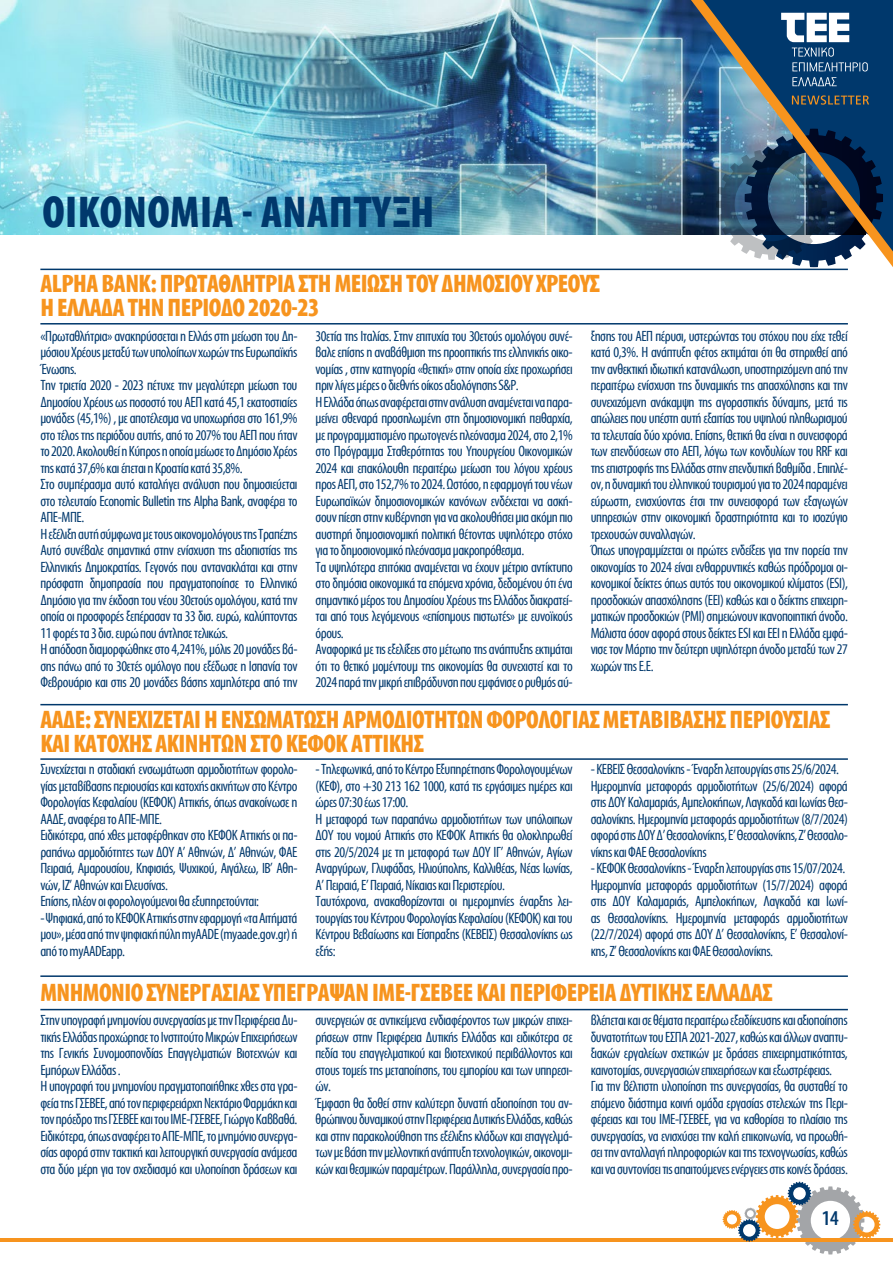
<style>
.page{position:relative;width:893px;height:1263px;background:#fff}
.page>*{position:absolute;margin:0;border:0;box-sizing:border-box;transform-origin:0 0}
.t1{font:700 45px "Myriad Condensed Greek";letter-spacing:.01em;color:#00386c}
.t2{font:700 25.5px/24px "Myriad Condensed Greek";letter-spacing:-.02em;color:#f7941e}
.t3{font:500 21px "Myriad Condensed Greek";color:#00386c}
.t4{font:15px/16.5px "Myriad Condensed Greek";letter-spacing:-.03em;color:#00386c}
</style>
<div class="page">
<hr style="left:0;top:1238px;width:893px;height:3px;background:#f7941e">
<svg style="left:723px;top:1182px;width:157px;height:72px"></svg>
<img style="left:0;top:0;width:691px;height:234px">
<img style="left:691px;top:0;width:202px;height:267px">
<svg style="left:792px;top:95px;width:77px;height:10px"></svg>
<svg style="left:781px;top:13px;width:87px;height:58px"></svg>
<svg style="left:792px;top:77px;width:45px;height:9px"></svg>
<hr style="left:40px;top:323px;width:808px;height:1px;background:#00386c">
<hr style="left:40px;top:758px;width:808px;height:2px;background:#00386c">
<hr style="left:40px;top:1009px;width:808px;height:1px;background:#00386c">
<hr style="left:40px;top:269px;width:808px;height:1px;background:#00386c">
<hr style="left:40px;top:704px;width:808px;height:1px;background:#00386c">
<hr style="left:40px;top:975px;width:808px;height:2px;background:#00386c">
<h1 class="t1" style="left:43px;top:189px;width:393px">ΟΙΚΟΝΟΜΙΑ - ΑΝΑΠΤΥΞΗ</h1>
<h2 class="t2" style="left:40px;top:273px;width:561px">ALPHA BANK: ΠΡΩΤΑΘΛΗΤΡΙΑ ΣΤΗ ΜΕΙΩΣΗ ΤΟΥ ΔΗΜΟΣΙΟΥ ΧΡΕΟΥΣ<br>Η ΕΛΛΑΔΑ ΤΗΝ ΠΕΡΙΟΔΟ 2020-23</h2>
<p class="t4" style="left:40px;top:328px;width:259px">«Πρωταθλήτρια» ανακηρύσσεται η Ελλάς στη μείωση του Δη&shy;μόσιου Χρέους μεταξύ των υπολοίπων χωρών της Ευρωπαϊκής Ένωσης.<br>Την τριετία 2020 - 2023 πέτυχε την μεγαλύτερη μείωση του Δημοσίου Χρέους ως ποσοστό του ΑΕΠ κατά 45,1 εκατοστιαίες μονάδες (45,1%) , με αποτέλεσμα να υποχωρήσει στο 161,9% στο τέλος της περιόδου αυτής, από το 207% του ΑΕΠ που ήταν το 2020. Ακολουθεί η Κύπρος η οποία μείωσε το Δημόσιο Χρέος της κατά 37,6% και έπεται η Κροατία κατά 35,8%.<br>Στο συμπέρασμα αυτό καταλήγει ανάλυση που δημοσιεύεται στο τελευταίο Economic Bulletin της Alpha Bank, αναφέρει το ΑΠΕ-ΜΠΕ.<br>Η εξέλιξη αυτή σύμφωνα με τους οικονομολόγους της Τραπέζης Αυτό συνέβαλε σημαντικά στην ενίσχυση της αξιοπιστίας της Ελληνικής Δημοκρατίας. Γεγονός που αντανακλάται και στην πρόσφατη δημοπρασία που πραγματοποίησε το Ελληνικό Δημόσιο για την έκδοση του νέου 30ετούς ομολόγου, κατά την οποία οι προσφορές ξεπέρασαν τα 33 δισ. ευρώ, καλύπτοντας 11 φορές τα 3 δισ. ευρώ που άντλησε τελικώς.<br>Η απόδοση διαμορφώθηκε στο 4,241%, μόλις 20 μονάδες βά&shy;σης πάνω από το 30ετές ομόλογο που εξέδωσε η Ισπανία τον Φεβρουάριο και στις 20 μονάδες βάσης χαμηλότερα από την</p>
<p class="t4" style="left:316px;top:328px;width:259px">30ετία της Ιταλίας. Στην επιτυχία του 30ετούς ομολόγου συνέ&shy;βαλε επίσης η αναβάθμιση της προοπτικής της ελληνικής οικο&shy;νομίας , στην κατηγορία «θετική» στην οποία είχε προχωρήσει πριν λίγες μέρες ο διεθνής οίκος αξιολόγησης S&amp;P.<br>Η Ελλάδα όπως αναφέρεται στην ανάλυση αναμένεται να παρα&shy;μείνει σθεναρά προσηλωμένη στη δημοσιονομική πειθαρχία, με προγραμματισμένο πρωτογενές πλεόνασμα 2024, στο 2,1% στο Πρόγραμμα Σταθερότητας του Υπουργείου Οικονομικών 2024 και επακόλουθη περαιτέρω μείωση του λόγου χρέους προς ΑΕΠ, στο 152,7% το 2024. Ωστόσο, η εφαρμογή του νέων Ευρωπαϊκών δημοσιονομικών κανόνων ενδέχεται να ασκή&shy;σουν πίεση στην κυβέρνηση για να ακολουθήσει μια ακόμη πιο αυστηρή δημοσιονομική πολιτική θέτοντας υψηλότερο στόχο για το δημοσιονομικό πλεόνασμα μακροπρόθεσμα.<br>Τα υψηλότερα επιτόκια αναμένεται να έχουν μέτριο αντίκτυπο στο δημόσια οικονομικά τα επόμενα χρόνια, δεδομένου ότι ένα σημαντικό μέρος του Δημοσίου Χρέους της Ελλάδος διακρατεί&shy;ται από τους λεγόμενους «επίσημους πιστωτές» με ευνοϊκούς όρους.<br>Αναφορικά με τις εξελίξεις στο μέτωπο της ανάπτυξης εκτιμάται ότι το θετικό μομέντουμ της οικονομίας θα συνεχιστεί και το 2024 παρά την μικρή επιβράδυνση που εμφάνισε ο ρυθμός αύ-</p>
<p class="t4" style="left:591px;top:328px;width:259px">ξησης του ΑΕΠ πέρυσι, υστερώντας του στόχου που είχε τεθεί κατά 0,3%. Η ανάπτυξη φέτος εκτιμάται ότι θα στηριχθεί από την ανθεκτική ιδιωτική κατανάλωση, υποστηριζόμενη από την περαιτέρω ενίσχυση της δυναμικής της απασχόλησης και την συνεχιζόμενη ανάκαμψη της αγοραστικής δύναμης, μετά τις απώλειες που υπέστη αυτή εξαιτίας του υψηλού πληθωρισμού τα τελευταία δύο χρόνια. Επίσης, θετική θα είναι η συνεισφορά των επενδύσεων στο ΑΕΠ, λόγω των κονδυλίων του RRF και της επιστροφής της Ελλάδας στην επενδυτική βαθμίδα . Επιπλέ&shy;ον, η δυναμική του ελληνικού τουρισμού για το 2024 παραμένει εύρωστη, ενισχύοντας έτσι την συνεισφορά των εξαγωγών υπηρεσιών στην οικονομική δραστηριότητα και το ισοζύγιο τρεχουσών συναλλαγών.<br>Όπως υπογραμμίζεται οι πρώτες ενδείξεις για την πορεία την οικονομίας το 2024 είναι ενθαρρυντικές καθώς πρόδρομοι οι&shy;κονομικοί δείκτες όπως αυτός του οικονομικού κλίματος (ΕSI), προσδοκιών απασχόλησης (ΕΕΙ) καθώς και ο δείκτης επιχειρη&shy;ματικών προσδοκιών (ΡΜΙ) σημειώνουν ικανοποιητική άνοδο.<br>Μάλιστα όσον αφορά στους δείκτες ΕSI και EEI η Ελλάδα εμφά&shy;νισε τον Μάρτιο την δεύτερη υψηλότερη άνοδο μεταξύ των 27 χωρών της Ε.Ε.</p>
<h2 class="t2" style="left:40px;top:708px;width:792px">ΑΑΔΕ: ΣΥΝΕΧΙΖΕΤΑΙ Η ΕΝΣΩΜΑΤΩΣΗ ΑΡΜΟΔΙΟΤΗΤΩΝ ΦΟΡΟΛΟΓΙΑΣ ΜΕΤΑΒΙΒΑΣΗΣ ΠΕΡΙΟΥΣΙΑΣ<br>ΚΑΙ ΚΑΤΟΧΗΣ ΑΚΙΝΗΤΩΝ ΣΤΟ ΚΕΦΟΚ ΑΤΤΙΚΗΣ</h2>
<p class="t4" style="left:40px;top:762px;width:259px">Συνεχίζεται η σταδιακή ενσωμάτωση αρμοδιοτήτων φορολο&shy;γίας μεταβίβασης περιουσίας και κατοχής ακινήτων στο Κέντρο Φορολογίας Κεφαλαίου (ΚΕΦΟΚ) Αττικής, όπως ανακοίνωσε η ΑΑΔΕ, αναφέρει το ΑΠΕ-ΜΠΕ.<br>Ειδικότερα, από χθες μεταφέρθηκαν στο ΚΕΦΟΚ Αττικής οι πα&shy;ραπάνω αρμοδιότητες των ΔΟΥ Α’ Αθηνών, Δ’ Αθηνών, ΦΑΕ Πειραιά, Αμαρουσίου, Κηφισιάς, Ψυχικού, Αιγάλεω, IB’ Αθη&shy;νών, ΙΖ’ Αθηνών και Ελευσίνας.<br>Επίσης, πλέον οι φορολογούμενοι θα εξυπηρετούνται:</p>
<p class="t4" style="left:40px;top:910px;width:259px;text-align:justify">- Ψηφιακά, από το ΚΕΦΟΚ Αττικής στην εφαρμογή «τα Αιτήματά μου», μέσα από την ψηφιακή πύλη myAADE (myaade.gov.gr) ή από το myAADEapp.</p>
<p class="t4" style="left:316px;top:762px;width:259px">- Τηλεφωνικά, από το Κέντρο Εξυπηρέτησης Φορολογουμένων (ΚΕΦ), στο +30 213 162 1000, κατά τις εργάσιμες ημέρες και ώρες 07:30 έως 17:00.<br>Η μεταφορά των παραπάνω αρμοδιοτήτων των υπόλοιπων ΔΟΥ του νομού Αττικής στο ΚΕΦΟΚ Αττικής θα ολοκληρωθεί στις 20/5/2024 με τη μεταφορά των ΔΟY ΙΓ’ Αθηνών, Αγίων Αναργύρων, Γλυφάδας, Ηλιούπολης, Καλλιθέας, Νέας Ιωνίας, Α’ Πειραιά, Ε’ Πειραιά, Νίκαιας και Περιστερίου.<br>Ταυτόχρονα, ανακαθορίζονται οι ημερομηνίες έναρξης λει&shy;τουργίας του Κέντρου Φορολογίας Κεφαλαίου (ΚΕΦΟΚ) και του Κέντρου Βεβαίωσης και Είσπραξης (KEBEIΣ) Θεσσαλονίκης ως εξής:</p>
<p class="t4" style="left:591px;top:762px;width:259px">- ΚΕΒΕΙΣ Θεσσαλονίκης - Έναρξη λειτουργίας στις 25/6/2024.<br>Ημερομηνία μεταφοράς αρμοδιοτήτων (25/6/2024) αφορά στις ΔΟΥ Καλαμαριάς, Αμπελοκήπων, Λαγκαδά και Ιωνίας Θεσ&shy;σαλονίκης. Ημερομηνία μεταφοράς αρμοδιοτήτων (8/7/2024) αφορά στις ΔΟΥ Δ’ Θεσσαλονίκης, Ε’ Θεσσαλονίκης, Ζ’ Θεσσαλο&shy;νίκης και ΦΑΕ Θεσσαλονίκης</p>
<p class="t4" style="left:591px;top:861px;width:259px">- ΚΕΦΟΚ Θεσσαλονίκης - Έναρξη λειτουργίας στις 15/07/2024.<br>Ημερομηνία μεταφοράς αρμοδιοτήτων (15/7/2024) αφορά στις ΔΟΥ Καλαμαριάς, Αμπελοκήπων, Λαγκαδά και Ιωνί&shy;ας Θεσσαλονίκης. Ημερομηνία μεταφοράς αρμοδιοτήτων (22/7/2024) αφορά στις ΔΟΥ Δ’ Θεσσαλονίκης, Ε’ Θεσσαλονί&shy;κης, Ζ’ Θεσσαλονίκης και ΦΑΕ Θεσσαλονίκης.</p>
<h2 class="t2" style="left:40px;top:981px;width:734px">ΜΝΗΜΟΝΙΟ ΣΥΝΕΡΓΑΣΙΑΣ ΥΠΕΓΡΑΨΑΝ ΙΜΕ-ΓΣΕΒΕΕ ΚΑΙ ΠΕΡΙΦΕΡΕΙΑ ΔΥΤΙΚΗΣ ΕΛΛΑΔΑΣ</h2>
<p class="t4" style="left:40px;top:1013px;width:259px">Στην υπογραφή μνημονίου συνεργασίας με την Περιφέρεια Δυ&shy;τικής Ελλάδας προχώρησε το Ινστιτούτο Μικρών Επιχειρήσεων της Γενικής Συνομοσπονδίας Επαγγελματιών Βιοτεχνών και Εμπόρων Ελλάδας .<br>Η υπογραφή του μνημονίου πραγματοποιήθηκε χθες στα γρα&shy;φεία της ΓΣΕΒΕΕ, από τον περιφερειάρχη Νεκτάριο Φαρμάκη και τον πρόεδρο της ΓΣΕΒΕΕ και του ΙΜΕ-ΓΣΕΒΕΕ, Γιώργο Καββαθά.<br>Ειδικότερα, όπως αναφέρει το ΑΠΕ-ΜΠΕ, το μνημόνιο συνεργα&shy;σίας αφορά στην τακτική και λειτουργική συνεργασία ανάμεσα στα δύο μέρη για τον σχεδιασμό και υλοποίηση δράσεων και</p>
<p class="t4" style="left:316px;top:1013px;width:259px">συνεργειών σε αντικείμενα ενδιαφέροντος των μικρών επιχει&shy;ρήσεων στην Περιφέρεια Δυτικής Ελλάδας και ειδικότερα σε πεδία του επαγγελματικού και βιοτεχνικού περιβάλλοντος και στους τομείς της μεταποίησης, του εμπορίου και των υπηρεσι&shy;ών.<br>Έμφαση θα δοθεί στην καλύτερη δυνατή αξιοποίηση του αν&shy;θρώπινου δυναμικού στην Περιφέρεια Δυτικής Ελλάδας, καθώς και στην παρακολούθηση της εξέλιξης κλάδων και επαγγελμά&shy;των με βάση την μελλοντική ανάπτυξη τεχνολογικών, οικονομι&shy;κών και θεσμικών παραμέτρων. Παράλληλα, συνεργασία προ-</p>
<p class="t4" style="left:591px;top:1013px;width:259px">βλέπεται και σε θέματα περαιτέρω εξειδίκευσης και αξιοποίησης δυνατοτήτων του ΕΣΠΑ 2021-2027, καθώς και άλλων αναπτυ&shy;ξιακών εργαλείων σχετικών με δράσεις επιχειρηματικότητας, καινοτομίας, συνεργασιών επιχειρήσεων και εξωστρέφειας.<br>Για την βέλτιστη υλοποίηση της συνεργασίας, θα συσταθεί το επόμενο διάστημα κοινή ομάδα εργασίας στελεχών της Περι&shy;φέρειας και του ΙΜΕ-ΓΣΕΒΕΕ, για να καθορίσει το πλαίσιο της συνεργασίας, να ενισχύσει την καλή επικοινωνία, να προωθή&shy;σει την ανταλλαγή πληροφοριών και της τεχνογνωσίας, καθώς και να συντονίσει τις απαιτούμενες ενέργειες στις κοινές δράσεις.</p>
<h3 class="t3" style="left:822px;top:1208px;width:19px">14</h3>
</div>
